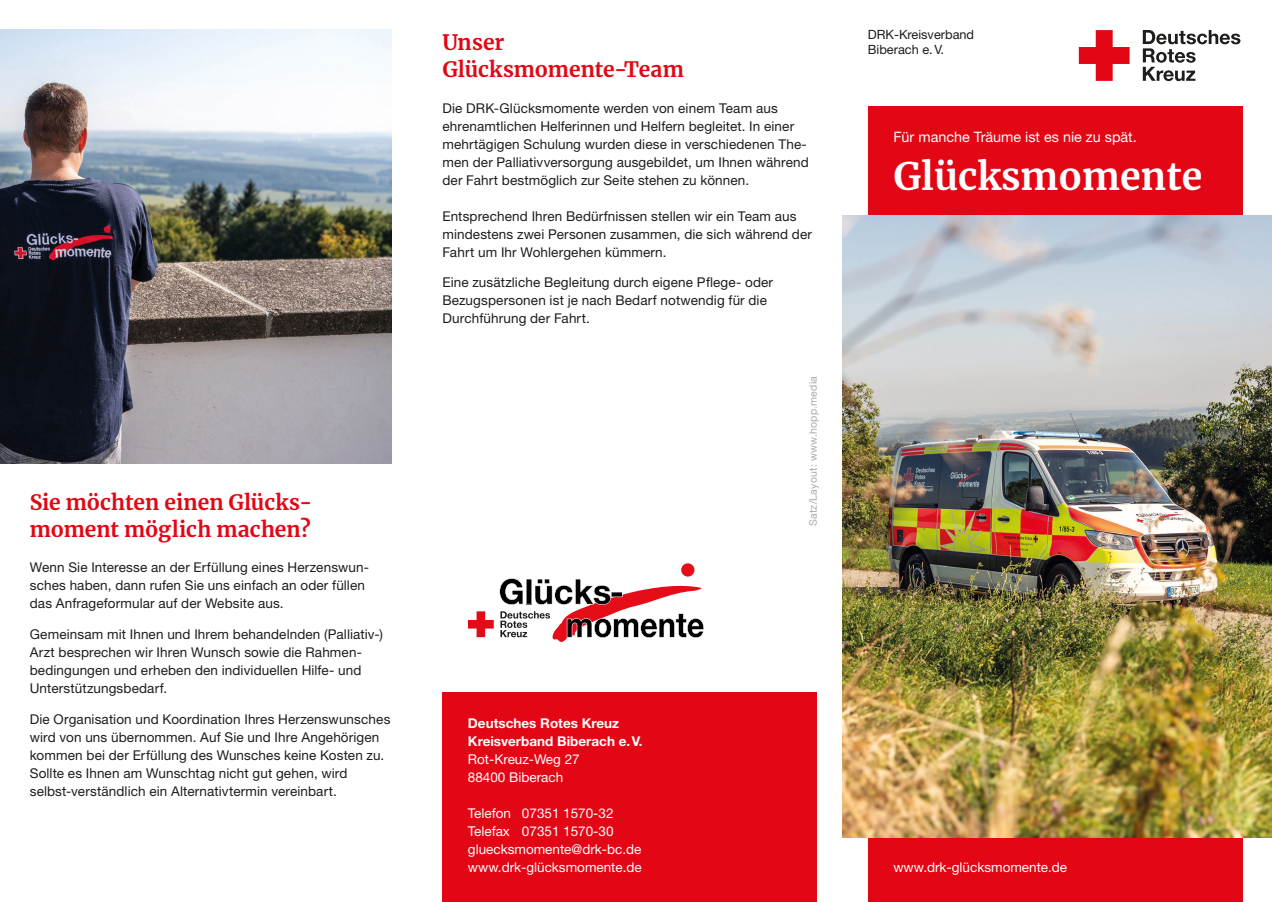
<style>
.page{position:relative;width:1272px;height:902px;background:#fff}
.page>*{position:absolute;margin:0;border:0;box-sizing:border-box;transform-origin:0 0}
.t1{font:700 37.5px "Merriweather";color:#fff}
.t2{font:700 21px/27px "Merriweather";color:#e30614}
.t3{font:14.4px "Helvetica Neue LT Std";color:#fff}
.t4{font:13.5px/18px "Helvetica Neue LT Std";letter-spacing:.01em;color:#1d1d1b}
.t5{font:13.5px/18px "Helvetica Neue LT Std";color:#fff}
.t6{font:700 13.5px/18px "Helvetica Neue LT Std";color:#fff}
.t7{font:12.75px/15px "Helvetica Neue LT Std";color:#1d1d1b}
.t8{font:10.5px "Helvetica Neue LT Std";letter-spacing:.02em;color:#aaa}
</style>
<div class="page">
<div style="left:867px;top:106px;width:375px;height:795px;background:#e30614"></div>
<img style="left:842px;top:215px;width:429px;height:622px">
<svg style="left:1078px;top:30px;width:51px;height:51px"></svg>
<svg style="left:1142px;top:30px;width:98px;height:51px"></svg>
<div style="left:681px;top:563px;width:13px;height:13px;background:#e40d18;border-radius:50%"></div>
<svg style="left:468px;top:611px;width:25px;height:26px"></svg>
<svg style="left:499px;top:578px;width:205px;height:63px"></svg>
<div style="left:442px;top:693px;width:374px;height:208px;background:#e30614"></div>
<img style="left:0;top:30px;width:391px;height:433px">
<h2 class="t2" style="left:30px;top:488px;width:284px">Sie möchten einen Glücks&shy;moment möglich machen?</h2>
<p class="t4" style="left:30px;top:558px;width:341px">Wenn Sie Interesse an der Erfüllung eines Herzenswun&shy;sches haben, dann rufen Sie uns einfach an oder füllen das Anfrageformular auf der Website aus.</p>
<p class="t4" style="left:30px;top:625px;width:355px">Gemeinsam mit Ihnen und Ihrem behandelnden (Palliativ-)<br>Arzt besprechen wir Ihren Wunsch sowie die Rahmen&shy;bedingungen und erheben den individuellen Hilfe- und Unterstützungsbedarf.</p>
<p class="t4" style="left:30px;top:709px;width:362px">Die Organisation und Koordination Ihres Herzenswunsches wird von uns übernommen. Auf Sie und Ihre Angehörigen kommen bei der Erfüllung des Wunsches keine Kosten zu.<br>Sollte es Ihnen am Wunschtag nicht gut gehen, wird selbst-verständlich ein Alternativtermin vereinbart.</p>
<h2 class="t2" style="left:442px;top:29px;width:243px">Unser<br>Glücksmomente-Team</h2>
<p class="t4" style="left:442px;top:98px;width:368px">Die DRK-Glücksmomente werden von einem Team aus ehrenamtlichen Helferinnen und Helfern begleitet. In einer mehrtägigen Schulung wurden diese in verschiedenen The&shy;men der Palliativversorgung ausgebildet, um Ihnen während der Fahrt bestmöglich zur Seite stehen zu können.</p>
<p class="t4" style="left:442px;top:206px;width:371px">Entsprechend Ihren Bedürfnissen stellen wir ein Team aus mindestens zwei Personen zusammen, die sich während der<br>Fahrt um Ihr Wohlergehen kümmern.</p>
<p class="t4" style="left:442px;top:273px;width:332px">Eine zusätzliche Begleitung durch eigene Pflege- oder<br>Bezugspersonen ist je nach Bedarf notwendig für die<br>Durchführung der Fahrt.</p>
<p class="t8" style="left:806px;top:526px;width:151px;rotate:-90deg">Satz/Layout: www.hopp.media</p>
<p class="t7" style="left:867px;top:27px;width:108px">DRK-Kreisverband<br>Biberach e.V.</p>
<p class="t3" style="left:893px;top:128px;width:245px">Für manche Träume ist es nie zu spät.</p>
<h1 class="t1" style="left:893px;top:150px;width:310px">Glücksmomente</h1>
<p class="t6" style="left:468px;top:714px;width:176px">Deutsches Rotes Kreuz<br>Kreisverband Biberach e.V.</p>
<p class="t5" style="left:468px;top:750px;width:113px">Rot-Kreuz-Weg 27<br>88400 Biberach</p>
<p class="t5" style="left:468px;top:804px;width:175px">Telefon 07351 1570-32<br>Telefax 07351 1570-30 gluecksmomente@drk-bc.de www.drk-glücksmomente.de</p>
<p class="t5" style="left:893px;top:858px;width:175px">www.drk-glücksmomente.de</p>
</div>
